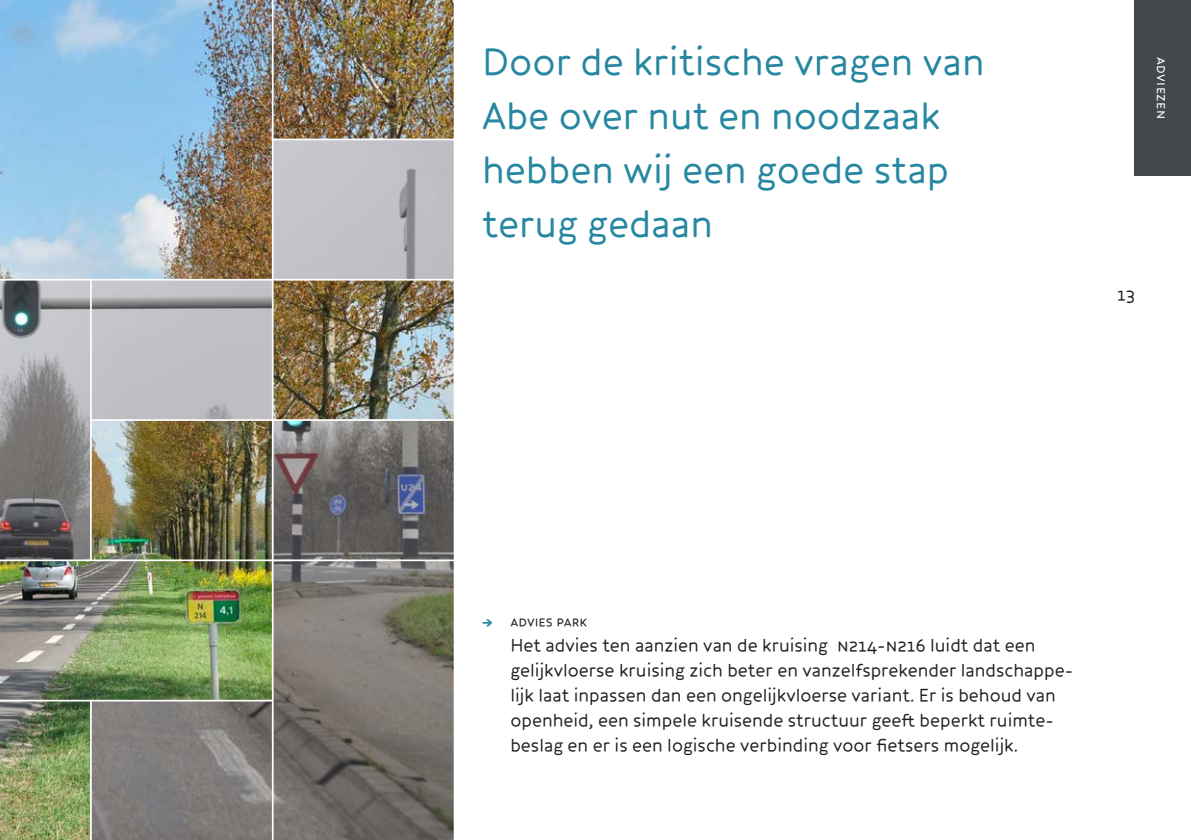
<style>
.page{position:relative;width:1191px;height:840px;background:#fff}
.page>*{position:absolute;margin:0;border:0;box-sizing:border-box;transform-origin:0 0}
.Quote_20_27{font:40px/54px "Core Humanist Sans";color:#2687a1}
.platte_tekst{font:19px/25px "Core Humanist Sans";color:#231f20}
.platte_tekst-2{font:15px "Core Humanist Sans";color:#231f20}
.platte_tekst-3{font:15px "Core Humanist Sans";letter-spacing:.03em;color:#fff}
.s1{font-weight:700;color:#2687a1}
</style>
<div class="page">
<img style="left:0;top:0;width:454px;height:140px">
<img style="left:0;top:140px;width:454px;height:699px">
<div style="left:1134px;top:0;width:57px;height:176px;background:#44474b"></div>
<p class="Quote_20_27" style="left:482px;top:35px;width:504px">Door de kritische vragen van<br>Abe over nut en noodzaak hebben wij een goede stap terug gedaan</p>
<p class="platte_tekst-3" style="left:1171px;top:57px;width:64px;rotate:90deg">adviezen</p>
<p class="platte_tekst" style="left:1117px;top:282px;width:20px">13</p>
<p class="platte_tekst-2" style="left:482px;top:611px;width:107px"><span class="s1">→</span> advies park</p>
<p class="platte_tekst" style="left:510px;top:632px;width:564px">Het advies ten aanzien van de kruising n214-n216 luidt dat een gelijkvloerse kruising zich beter en vanzelfsprekender landschappe&shy;lijk laat inpassen dan een ongelijkvloerse variant. Er is behoud van openheid, een simpele kruisende structuur geeft beperkt ruimte&shy;beslag en er is een logische verbinding voor fietsers mogelijk.</p>
</div>
